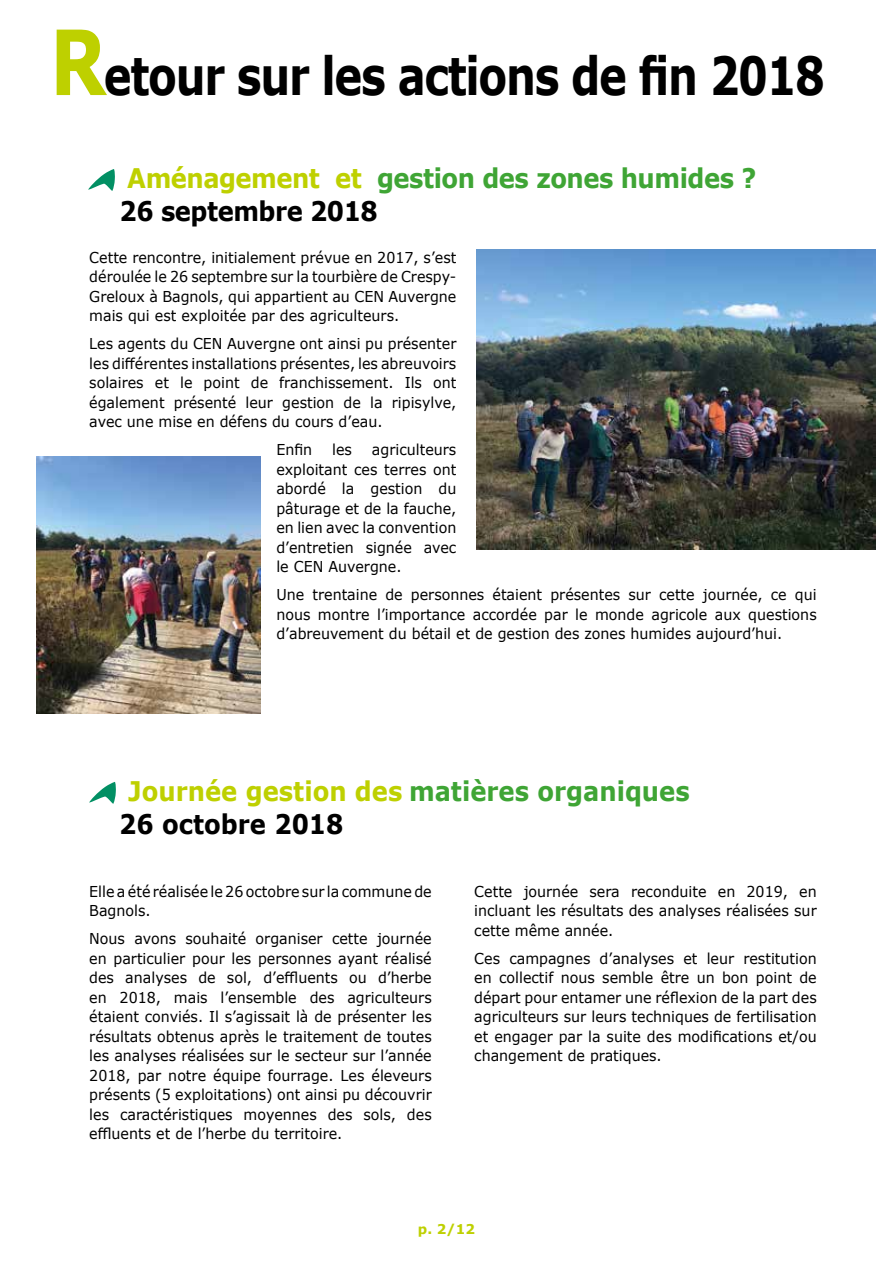
<style>
.page{position:relative;width:893px;height:1263px;background:#fff}
.page>*{position:absolute;margin:0;border:0;box-sizing:border-box;transform-origin:0 0}
.t1{font:700 52.5px "Verdana";letter-spacing:-.03em;color:#000;scale:.8 1}
.t2{font:700 27px/33px "Verdana";letter-spacing:-.02em;color:#3fa535;scale:.9 1}
.t3{font:700 27px/33px "Verdana";color:#3fa535;scale:.9 1}
.t4{font:15px/19.5px "Verdana";color:#000;text-align:justify;scale:.95 1}
.t5{font:700 13.5px "Verdana";color:#bed000}
.s1{font-size:90px;color:#bed000}
.s2{color:#bed000}
.s3{color:#000}
</style>
<div class="page">
<svg style="left:88px;top:169px;width:27px;height:22px"></svg>
<img style="left:37px;top:457px;width:224px;height:256px">
<img style="left:476px;top:250px;width:400px;height:299px">
<svg style="left:89px;top:782px;width:27px;height:22px"></svg>
<h1 class="t1" style="left:50px;top:39px;width:970px"><span class="s1">R</span>etour sur les actions de fin 2018</h1>
<h2 class="t2" style="left:120px;top:161px;width:709px"><span class="s2">Aménagement et</span> gestion des zones humides ?<br><span class="s3">26 septembre 2018</span></h2>
<p class="t4" style="left:89px;top:247px;width:388px">Cette rencontre, initialement prévue en 2017, s’est déroulée le 26 septembre sur la tourbière de Crespy-Greloux à Bagnols, qui appartient au CEN Auvergne mais qui est exploitée par des agriculteurs.</p>
<p class="t4" style="left:89px;top:334px;width:388px">Les agents du CEN Auvergne ont ainsi pu présenter les différentes installations présentes, les abreuvoirs solaires et le point de franchissement. Ils ont également présenté leur gestion de la ripisylve, avec une mise en défens du cours d’eau.</p>
<p class="t4" style="left:276px;top:440px;width:39px">Enfin</p>
<p class="t4" style="left:332px;top:440px;width:22px">les</p>
<p class="t4" style="left:276px;top:440px;width:191px;text-indent:96px">agriculteurs exploitant ces terres ont abordé la gestion du pâturage et de la fauche, en lien avec la convention d’entretien signée avec le CEN Auvergne.</p>
<p class="t4" style="left:276px;top:585px;width:570px">Une trentaine de personnes étaient présentes sur cette journée, ce qui nous montre l’importance accordée par le monde agricole aux questions d’abreuvement du bétail et de gestion des zones humides aujourd’hui.</p>
<h2 class="t3" style="left:119px;top:774px;width:635px;text-indent:9px"><span class="s2">Journée gestion des</span> matières organiques<br><span class="s3">26 octobre 2018</span></h2>
<p class="t4" style="left:89px;top:881px;width:362px">Elle a été réalisée le 26 octobre sur la commune de<br>Bagnols.</p>
<p class="t4" style="left:89px;top:929px;width:362px">Nous avons souhaité organiser cette journée en particulier pour les personnes ayant réalisé des analyses de sol, d’effluents ou d’herbe en 2018, mais l’ensemble des agriculteurs étaient conviés. Il s’agissait là de présenter les résultats obtenus après le traitement de toutes les analyses réalisées sur le secteur sur l’année 2018, par notre équipe fourrage. Les éleveurs présents (5 exploitations) ont ainsi pu découvrir les caractéristiques moyennes des sols, des effluents et de l’herbe du territoire.</p>
<p class="t4" style="left:474px;top:881px;width:362px">Cette journée sera reconduite en 2019, en incluant les résultats des analyses réalisées sur cette même année.</p>
<p class="t4" style="left:474px;top:948px;width:362px">Ces campagnes d’analyses et leur restitution en collectif nous semble être un bon point de départ pour entamer une réflexion de la part des agriculteurs sur leurs techniques de fertilisation et engager par la suite des modifications et/ou changement de pratiques.</p>
<p class="t5" style="left:418px;top:1220px;width:59px">p. 2/12</p>
</div>
